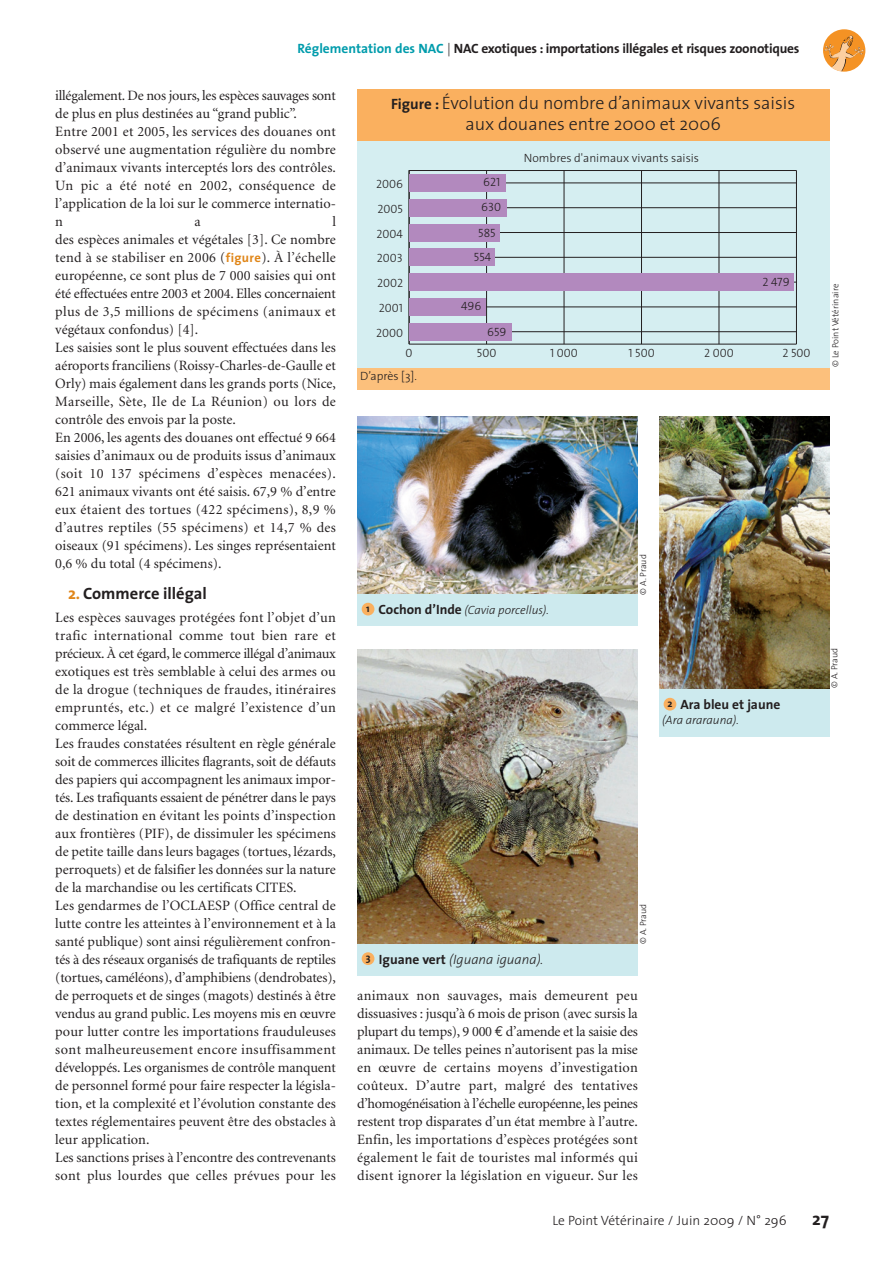
<style>
.page{position:relative;width:893px;height:1263px;background:#fff}
.page>*{position:absolute;margin:0;border:0;box-sizing:border-box;transform-origin:0 0}
.t1{font:300 18px/21px "The Sans";color:#231f20;text-align:center}
.t2{font:700 18px "The Sans";color:#231f20}
.t3{font:700 16.5px "The Sans";color:#231f20}
.t4{font:14.25px/18px "Minion";color:#231f20}
.t5{font:700 13.5px "The Sans";letter-spacing:-.02em;color:#231f20}
.t6{font:300 13.5px "The Sans";color:#231f20}
.t7{font:italic 300 13.5px "The Sans";color:#231f20}
.t8{font:700 13.5px "The Sans";color:#231f20}
.t9{font:12px/25.5px "The Sans Light Caps";color:#231f20;text-align:center}
.t10{font:italic 300 12px "The Sans";color:#231f20}
.t11{font:300 12px "The Sans";color:#231f20}
.t12{font:700 10.5px "The Sans";color:#231f20}
.t13{font:300 9px "The Sans";color:#231f20}
.s1{color:#009cac}
.s2{font-weight:300}
.s3{font-family:"The Sans";font-weight:700;font-size:12.75px;color:#e08619}
.s4{color:#e08619}
.s5{font-weight:700;font-size:15px}
.s6{font-weight:700;font-style:normal;font-size:13.5px}
.s7{font-weight:700;font-style:normal}
.s8{font-family:"Euro Mono"}
</style>
<div class="page">
<div style="left:823px;top:29px;width:42px;height:43px;background:#f49224;border-radius:50%"></div>
<svg style="left:824px;top:35px;width:40px;height:37px"></svg>
<div style="left:357px;top:141px;width:472px;height:246px;background:#d5eef1"></div>
<svg style="left:408px;top:170px;width:389px;height:175px"></svg>
<hr style="left:409px;top:331px;width:387px;height:1px;background:#231f20">
<hr style="left:409px;top:307px;width:387px;height:1px;background:#231f20">
<hr style="left:409px;top:282px;width:387px;height:1px;background:#231f20">
<hr style="left:409px;top:257px;width:387px;height:1px;background:#231f20">
<hr style="left:409px;top:232px;width:387px;height:1px;background:#231f20">
<hr style="left:409px;top:207px;width:387px;height:1px;background:#231f20">
<hr style="left:409px;top:183px;width:387px;height:1px;background:#231f20">
<div style="left:409px;top:174px;width:96px;height:18px;background:#b289be"></div>
<div style="left:409px;top:199px;width:98px;height:18px;background:#b289be"></div>
<div style="left:409px;top:224px;width:91px;height:17px;background:#b289be"></div>
<div style="left:409px;top:248px;width:86px;height:18px;background:#b289be"></div>
<div style="left:409px;top:273px;width:384px;height:18px;background:#b289be"></div>
<div style="left:409px;top:298px;width:77px;height:18px;background:#b289be"></div>
<div style="left:409px;top:323px;width:102px;height:18px;background:#b289be"></div>
<div style="left:357px;top:368px;width:472px;height:22px;background:#fcc07c"></div>
<div style="left:357px;top:89px;width:472px;height:52px;background:#fab05f"></div>
<div style="left:357px;top:593px;width:281px;height:33px;background:#cdeaee"></div>
<div style="left:362px;top:603px;width:12px;height:12px;background:#fab05f;border-radius:50%"></div>
<img style="left:357px;top:416px;width:281px;height:178px">
<div style="left:659px;top:688px;width:170px;height:49px;background:#cdeaee"></div>
<div style="left:664px;top:698px;width:12px;height:12px;background:#fab05f;border-radius:50%"></div>
<img style="left:659px;top:416px;width:170px;height:273px">
<div style="left:357px;top:943px;width:281px;height:33px;background:#cdeaee"></div>
<div style="left:362px;top:952px;width:12px;height:13px;background:#fab05f;border-radius:50%"></div>
<img style="left:357px;top:650px;width:281px;height:293px">
<p class="t5" style="left:297px;top:43px;width:503px"><span class="s1">Réglementation des NAC</span> <span class="s2">|</span> NAC exotiques : importations illégales et risques zoonotiques</p>
<p class="t4" style="left:55px;top:87px;width:282px">illégalement. De nos jours, les espèces sauvages sont de plus en plus destinées au “grand public”.<br>Entre 2001 et 2005, les services des douanes ont observé une augmentation régulière du nombre d’animaux vivants interceptés lors des contrôles.<br>Un pic a été noté en 2002, conséquence de l’application de la loi sur le commerce internatio&shy;n</p>
<p class="t4" style="left:55px;top:213px;width:282px;text-indent:277px">l des espèces animales et végétales [3]. Ce nombre tend à se stabiliser en 2006 (<span class="s3">figure</span>). À l’échelle européenne, ce sont plus de 7 000 saisies qui ont été effectuées entre 2003 et 2004. Elles concernaient plus de 3,5 millions de spécimens (animaux et végétaux confondus) [4].<br>Les saisies sont le plus souvent effectuées dans les aéroports franciliens (Roissy-Charles-de-Gaulle et Orly) mais également dans les grands ports (Nice, Marseille, Sète, Ile de La Réunion) ou lors de contrôle des envois par la poste.<br>En 2006, les agents des douanes ont effectué 9 664 saisies d’animaux ou de produits issus d’animaux (soit 10 137 spécimens d’espèces menacées).<br>621 animaux vivants ont été saisis. 67,9 % d’entre eux étaient des tortues (422 spécimens), 8,9 % d’autres reptiles (55 spécimens) et 14,7 % des oiseaux (91 spécimens). Les singes représentaient 0,6 % du total (4 spécimens).</p>
<p class="t3" style="left:68px;top:587px;width:140px"><span class="s4">2.</span> Commerce illégal</p>
<p class="t4" style="left:55px;top:609px;width:282px">Les espèces sauvages protégées font l’objet d’un trafic international comme tout bien rare et précieux. À cet égard, le commerce illégal d’animaux exotiques est très semblable à celui des armes ou de la drogue (techniques de fraudes, itinéraires empruntés, etc.) et ce malgré l’existence d’un commerce légal.<br>Les fraudes constatées résultent en règle générale soit de commerces illicites flagrants, soit de défauts des papiers qui accompagnent les animaux impor&shy;tés. Les trafiquants essaient de pénétrer dans le pays de destination en évitant les points d’inspection aux frontières (PIF), de dissimuler les spécimens de petite taille dans leurs bagages (tortues, lézards, perroquets) et de falsifier les données sur la nature de la marchandise ou les certificats CITES.<br>Les gendarmes de l’OCLAESP (Office central de lutte contre les atteintes à l’environnement et à la santé publique) sont ainsi régulièrement confron&shy;tés à des réseaux organisés de trafiquants de reptiles (tortues, caméléons), d’amphibiens (dendrobates), de perroquets et de singes (magots) destinés à être vendus au grand public. Les moyens mis en œuvre pour lutter contre les importations frauduleuses sont malheureusement encore insuffisamment développés. Les organismes de contrôle manquent de personnel formé pour faire respecter la législa&shy;tion, et la complexité et l’évolution constante des textes réglementaires peuvent être des obstacles à leur application.<br>Les sanctions prises à l’encontre des contrevenants sont plus lourdes que celles prévues pour les</p>
<p class="t4" style="left:195px;top:213px;width:8px">a</p>
<p class="t1" style="left:391px;top:94px;width:406px"><span class="s5">Figure :</span> Évolution du nombre d’animaux vivants saisis aux douanes entre 2000 et 2006</p>
<p class="t9" style="left:376px;top:172px;width:28px">2006</p>
<p class="t9" style="left:377px;top:197px;width:27px">2005</p>
<p class="t9" style="left:377px;top:222px;width:28px">2004</p>
<p class="t9" style="left:377px;top:247px;width:28px">2003</p>
<p class="t9" style="left:377px;top:272px;width:28px">2002</p>
<p class="t9" style="left:379px;top:296px;width:26px">2001</p>
<p class="t9" style="left:376px;top:321px;width:28px">2000</p>
<p class="t9" style="left:478px;top:170px;width:25px">621<br>630<br>585</p>
<p class="t9" style="left:474px;top:245px;width:19px">554</p>
<p class="t9" style="left:461px;top:295px;width:22px">496</p>
<p class="t9" style="left:487px;top:321px;width:21px">659</p>
<p class="t11" style="left:524px;top:153px;width:177px">Nombres d'animaux vivants saisis</p>
<p class="t9" style="left:762px;top:271px;width:29px">2 479</p>
<p class="t9" style="left:406px;top:341px;width:8px">0</p>
<p class="t9" style="left:477px;top:341px;width:21px">500</p>
<p class="t9" style="left:550px;top:341px;width:29px">1 000</p>
<p class="t9" style="left:628px;top:341px;width:28px">1 500</p>
<p class="t9" style="left:704px;top:341px;width:31px">2 000</p>
<p class="t9" style="left:782px;top:341px;width:30px">2 500</p>
<p class="t11" style="left:360px;top:372px;width:58px">D’après [3].</p>
<p class="t12" style="left:366px;top:604px;width:5px">1</p>
<p class="t10" style="left:379px;top:605px;width:172px"><span class="s6">Cochon d’Inde</span> (Cavia porcellus).</p>
<p class="t13" style="left:640px;top:594px;width:42px;rotate:-90deg">© A. Praud</p>
<p class="t8" style="left:680px;top:699px;width:101px">Ara bleu et jaune</p>
<p class="t10" style="left:662px;top:715px;width:78px">(Ara ararauna).</p>
<p class="t12" style="left:667px;top:699px;width:7px">2</p>
<p class="t7" style="left:366px;top:954px;width:179px"><sup>3</sup> <span class="s7">Iguane vert</span> (Iguana iguana).</p>
<p class="t13" style="left:640px;top:944px;width:42px;rotate:-90deg">© A. Praud</p>
<p class="t4" style="left:357px;top:987px;width:282px;text-align:justify">animaux non sauvages, mais demeurent peu dissuasives : jusqu’à 6 mois de prison (avec sursis la plupart du temps), 9 000 <span class="s8">€</span> d’amende et la saisie des animaux. De telles peines n’autorisent pas la mise en œuvre de certains moyens d’investigation coûteux. D’autre part, malgré des tentatives d’homogénéisation à l’échelle européenne, les peines restent trop disparates d’un état membre à l’autre.<br>Enfin, les importations d’espèces protégées sont également le fait de touristes mal informés qui disent ignorer la législation en vigueur. Sur les</p>
<p class="t13" style="left:832px;top:367px;width:85px;rotate:-90deg">© Le Point Vétérinaire</p>
<p class="t13" style="left:831px;top:688px;width:42px;rotate:-90deg">© A. Praud</p>
<p class="t6" style="left:552px;top:1215px;width:236px">Le Point Vétérinaire / Juin 2009 / N° 296</p>
<p class="t2" style="left:812px;top:1212px;width:18px">27</p>
</div>
